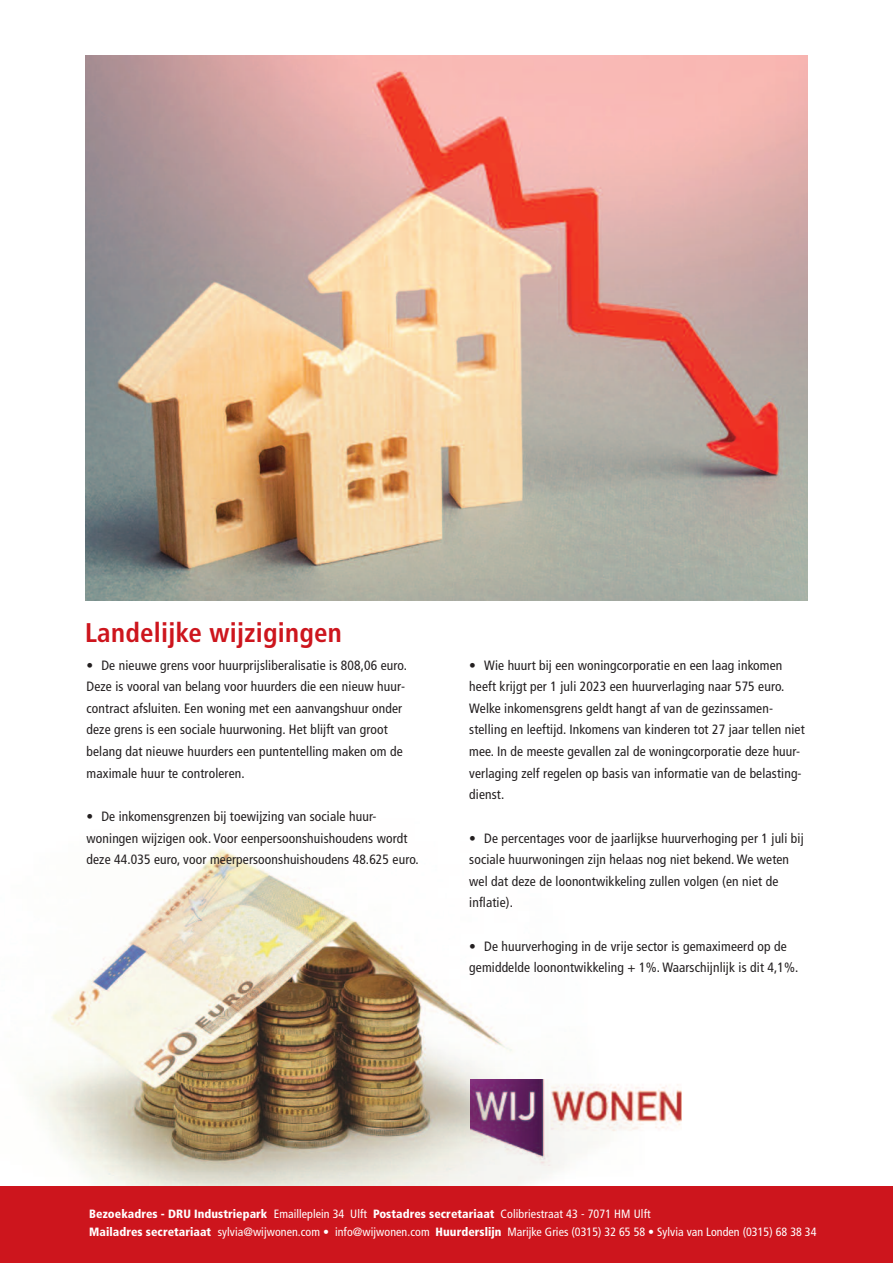
<style>
.page{position:relative;width:893px;height:1263px;background:#fff}
.page>*{position:absolute;margin:0;border:0;box-sizing:border-box;transform-origin:0 0}
.t1{font:700 condensed 27px "Frutiger";letter-spacing:.01em;color:#cd151d}
.t2{font:condensed 13.5px/21.6px "Frutiger";letter-spacing:.01em;color:#231f20}
.t3{font:condensed 12px/17.7px "Frutiger";letter-spacing:.005em;color:#fff}
.s1{font-weight:900}
</style>
<div class="page">
<img style="left:85px;top:55px;width:723px;height:546px">
<img style="left:33px;top:848px;width:532px;height:338px">
<img style="left:470px;top:1080px;width:211px;height:85px">
<div style="left:0;top:1186px;width:893px;height:77px;background:#cd151d"></div>
<h1 class="t1" style="left:85px;top:622px;width:258px">Landelijke wijzigingen</h1>
<p class="t2" style="left:87px;top:655px;width:322px">• De nieuwe grens voor huurprijsliberalisatie is 808,06 euro.<br>Deze is vooral van belang voor huurders die een nieuw huur&shy;contract afsluiten. Een woning met een aanvangshuur onder deze grens is een sociale huurwoning. Het blijft van groot belang dat nieuwe huurders een puntentelling maken om de maximale huur te controleren.</p>
<p class="t2" style="left:87px;top:806px;width:334px">• De inkomensgrenzen bij toewijzing van sociale huur&shy;woningen wijzigen ook. Voor eenpersoonshuishoudens wordt deze 44.035 euro, voor meerpersoonshuishoudens 48.625 euro.</p>
<p class="t2" style="left:469px;top:655px;width:337px">• Wie huurt bij een woningcorporatie en een laag inkomen heeft krijgt per 1 juli 2023 een huurverlaging naar 575 euro.<br>Welke inkomensgrens geldt hangt af van de gezinssamen&shy;stelling en leeftijd. Inkomens van kinderen tot 27 jaar tellen niet mee. In de meeste gevallen zal de woningcorporatie deze huur&shy;verlaging zelf regelen op basis van informatie van de belasting&shy;dienst.</p>
<p class="t2" style="left:469px;top:828px;width:336px">• De percentages voor de jaarlijkse huurverhoging per 1 juli bij sociale huurwoningen zijn helaas nog niet bekend. We weten wel dat deze de loonontwikkeling zullen volgen (en niet de inflatie).</p>
<p class="t2" style="left:469px;top:936px;width:331px">• De huurverhoging in de vrije sector is gemaximeerd op de gemiddelde loonontwikkeling + 1%. Waarschijnlijk is dit 4,1%.</p>
<p class="t3" style="left:89px;top:1206px;width:729px"><span class="s1">Bezoekadres - DRU Industriepark</span> Emailleplein 34 Ulft <span class="s1">Postadres secretariaat</span> Colibriestraat 43 - 7071 HM Ulft<br><span class="s1">Mailadres secretariaat</span> sylvia@wijwonen.com • info@wijwonen.com <span class="s1">Huurderslijn</span> Marijke Gries (0315) 32 65 58 • Sylvia van Londen (0315) 68 38 34</p>
</div>
